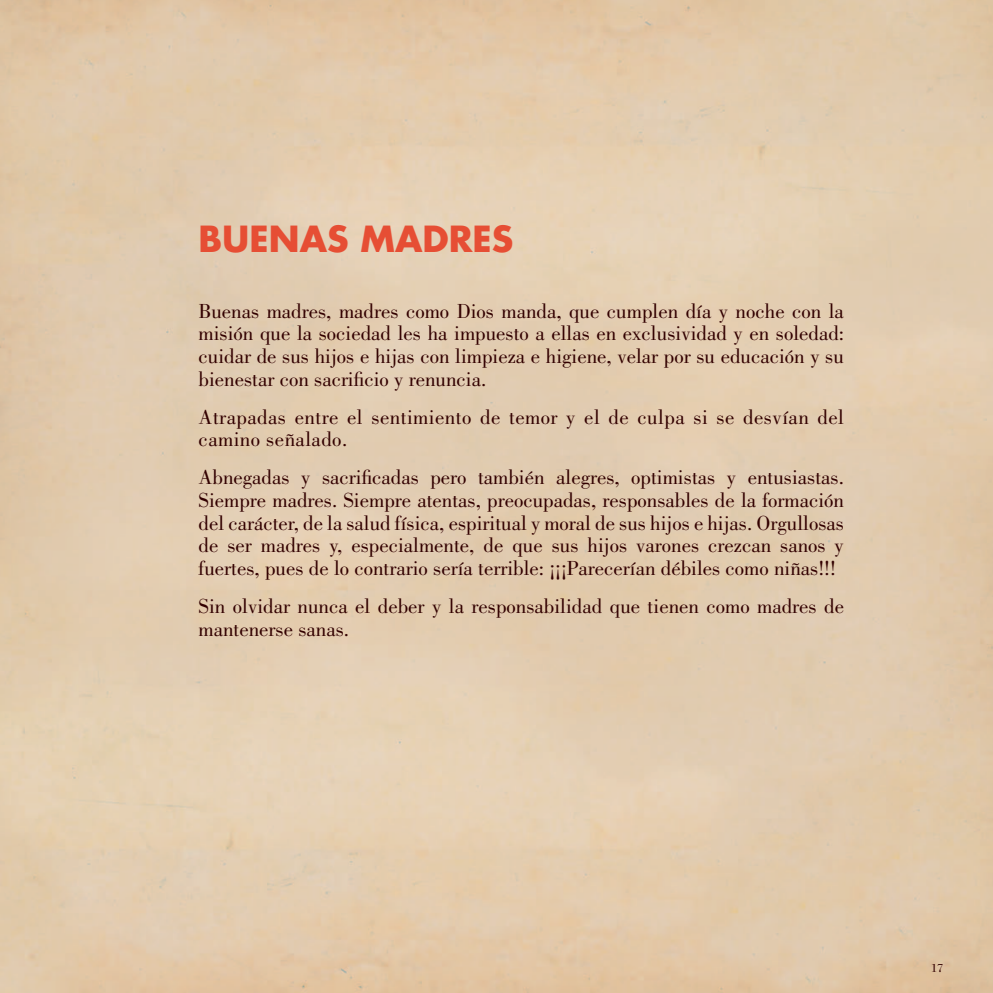
<style>
.page{position:relative;width:993px;height:993px;background:#fff}
.page>*{position:absolute;margin:0;border:0;box-sizing:border-box;transform-origin:0 0}
.t1{font:700 35px "Futura Std";color:#e64e34}
.t2{font:21px/22.8px "Bodoni Std";color:#320000;text-align:justify}
.t3{font:21px/22.8px "Bodoni Std";letter-spacing:.02em;color:#320000}
.t4{font:12.25px "Bodoni Std";color:#320000}
</style>
<div class="page">
<h1 class="t1" style="left:198px;top:216px;width:316px">BUENAS MADRES</h1>
<p class="t2" style="left:198px;top:299px;width:646px">Buenas madres, madres como Dios manda, que cumplen día y noche con la misión que la sociedad les ha impuesto a ellas en exclusividad y en soledad: cuidar de sus hijos e hijas con limpieza e higiene, velar por su educación y su bienestar con sacrificio y renuncia.</p>
<p class="t3" style="left:198px;top:405px;width:646px">Atrapadas entre el sentimiento de temor y el de culpa si se desvían del camino señalado.</p>
<p class="t2" style="left:198px;top:466px;width:646px">Abnegadas y sacrificadas pero también alegres, optimistas y entusiastas.<br>Siempre madres. Siempre atentas, preocupadas, responsables de la formación del carácter, de la salud física, espiritual y moral de sus hijos e hijas. Orgullosas de ser madres y, especialmente, de que sus hijos varones crezcan sanos y fuertes, pues de lo contrario sería terrible: ¡¡¡Parecerían débiles como niñas!!!</p>
<p class="t2" style="left:198px;top:594px;width:646px">Sin olvidar nunca el deber y la responsabilidad que tienen como madres de mantenerse sanas.</p>
<p class="t4" style="left:930px;top:961px;width:14px">17</p>
</div>
